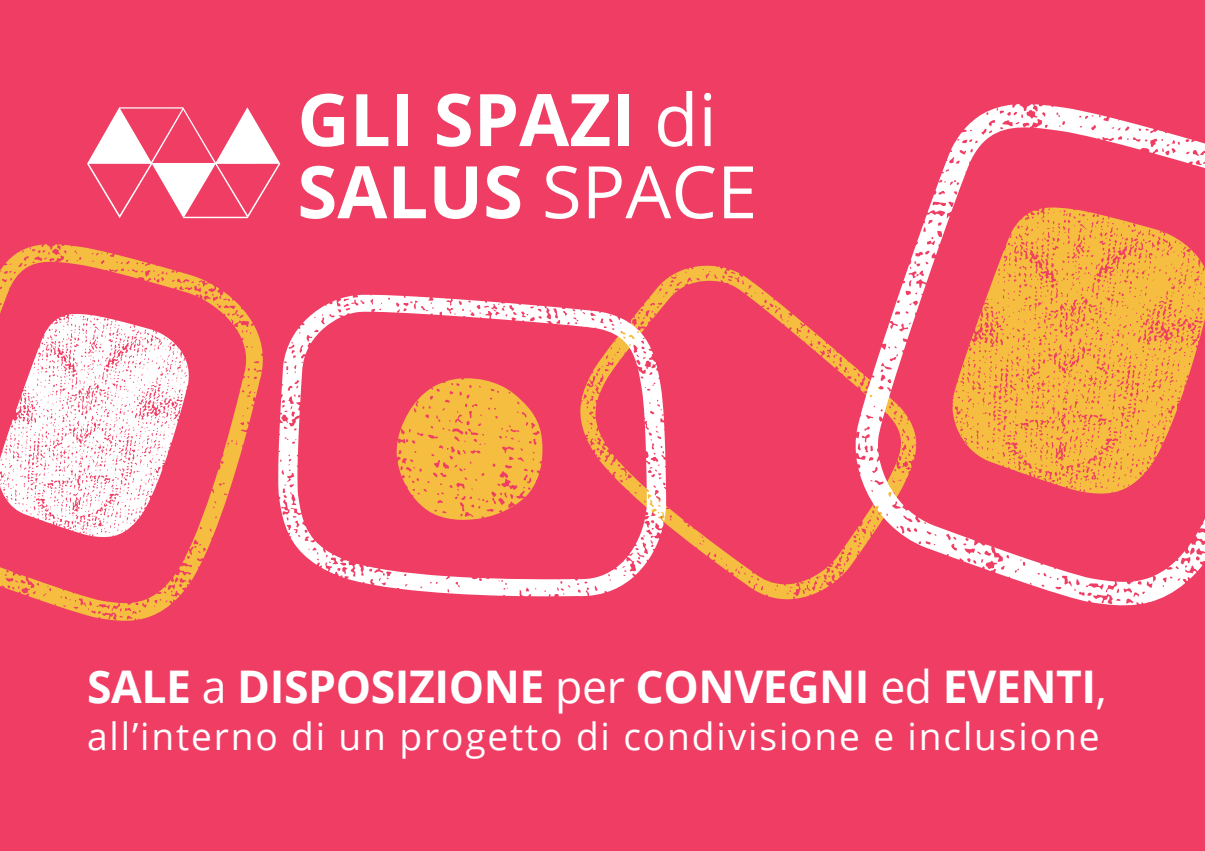
<style>
.page{position:relative;width:1205px;height:851px;background:#fff}
.page>*{position:absolute;margin:0;border:0;box-sizing:border-box;transform-origin:0 0}
.t1{font:700 72.5px/72.2px "Open Sans";color:#fff}
.t2{font:700 45px "Open Sans";letter-spacing:-.01em;color:#fff}
.t3{font:37.5px "Open Sans";letter-spacing:.05em;color:#fff}
.s1{font-weight:400}
</style>
<div class="page">
<div style="left:0;top:0;width:1205px;height:850px;background:#ef3d64"></div>
<svg style="left:87px;top:107px;width:193px;height:111px"></svg>
<svg style="left:580px;top:265px;width:275px;height:334px"></svg>
<svg style="left:855px;top:104px;width:350px;height:502px"></svg>
<svg style="left:278px;top:295px;width:388px;height:301px"></svg>
<svg style="left:0;top:244px;width:263px;height:377px"></svg>
<h1 class="t1" style="left:297px;top:82px;width:461px">GLI SPAZI <span class="s1">di<br></span>SALUS <span class="s1">SPACE</span></h1>
<p class="t2" style="left:87px;top:654px;width:1021px">SALE <span class="s1">a</span> DISPOSIZIONE <span class="s1">per</span> CONVEGNI <span class="s1">ed</span> EVENTI<span class="s1">,</span></p>
<p class="t3" style="left:87px;top:710px;width:1014px">all’interno di un progetto di condivisione e inclusione</p>
</div>
